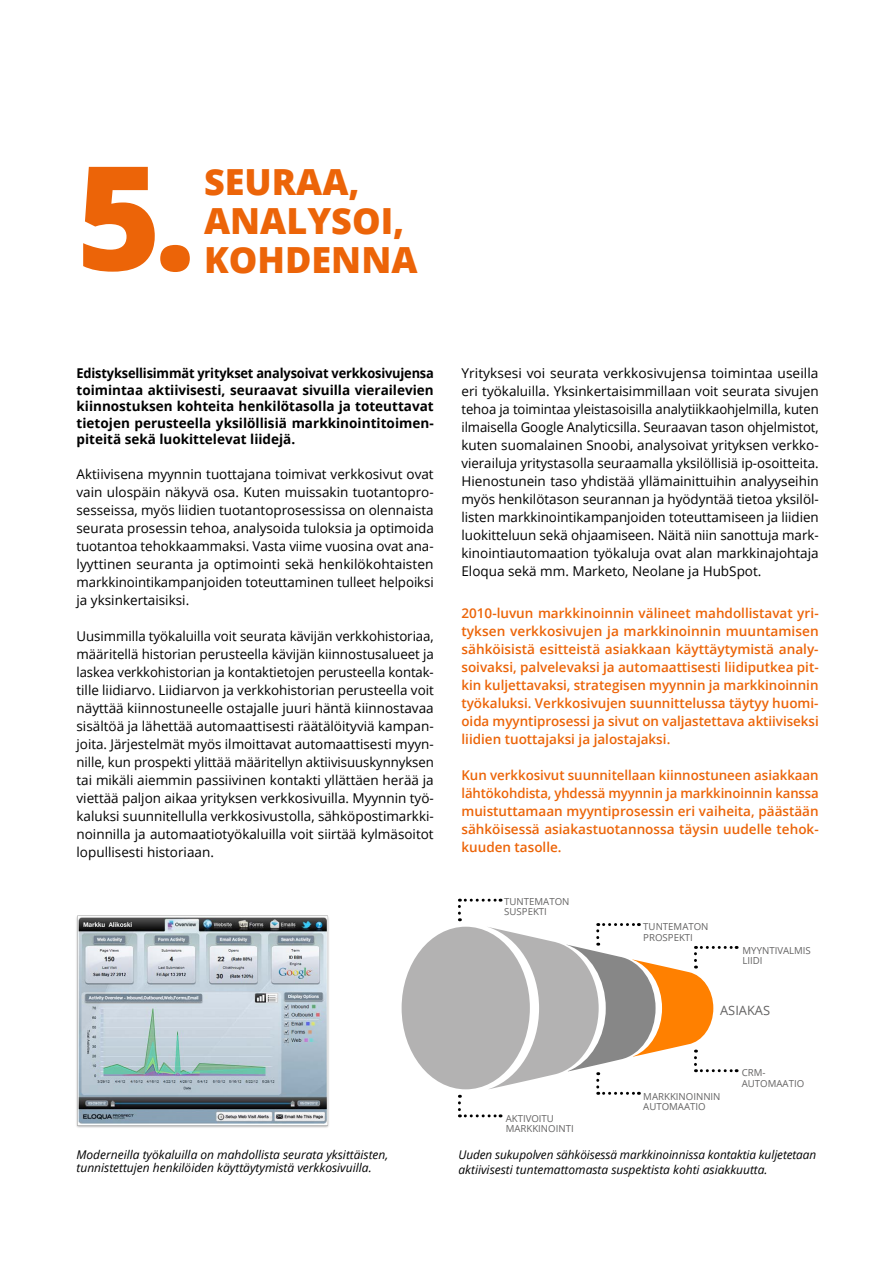
<style>
.page{position:relative;width:893px;height:1263px;background:#fff}
.page>*{position:absolute;margin:0;border:0;box-sizing:border-box;transform-origin:0 0}
.t1{font:800 144.75px "Open Sans";color:#ec6408}
.t2{font:800 36px/39px "Open Sans";color:#ec6408}
.t3{font:13.5px/18px "Open Sans";color:#000;text-align:justify}
.t4{font:600 13.5px/18px "Open Sans";color:#ec6408;text-align:justify}
.t5{font:700 13.5px/16.5px "Open Sans";color:#000;text-align:justify;scale:.95 1}
.t6{font:12.9px "Open Sans";color:#646363}
.t7{font:italic 12px/13.5px "Open Sans";color:#000}
.t8{font:9.6px/10.2px "Open Sans";color:#646363}
</style>
<div class="page">
<div style="left:402px;top:927px;width:128px;height:162px;background:#b3b2b2;border-radius:50%"></div>
<svg style="left:458px;top:899px;width:279px;height:218px"></svg>
<img style="left:76px;top:915px;width:253px;height:213px">
<h1 class="t1" style="left:77px;top:108px;width:121px">5.</h1>
<h2 class="t2" style="left:204px;top:161px;width:215px">SEURAA,<br>ANALYSOI,<br>KOHDENNA</h2>
<p class="t5" style="left:77px;top:365px;width:378px">Edistyksellisimmät yritykset analysoivat verkkosivujensa toimintaa aktiivisesti, seuraavat sivuilla vierailevien kiinnostuksen kohteita henkilötasolla ja toteuttavat tietojen perusteella yksilöllisiä markkinointitoimen&shy;piteitä sekä luokittelevat liidejä.</p>
<p class="t3" style="left:77px;top:465px;width:359px">Aktiivisena myynnin tuottajana toimivat verkkosivut ovat vain ulospäin näkyvä osa. Kuten muissakin tuotantopro&shy;sesseissa, myös liidien tuotantoprosessissa on olennaista seurata prosessin tehoa, analysoida tuloksia ja optimoida tuotantoa tehokkaammaksi. Vasta viime vuosina ovat ana&shy;lyyttinen seuranta ja optimointi sekä henkilökohtaisten markkinointikampanjoiden toteuttaminen tulleet helpoiksi ja yksinkertaisiksi.</p>
<p class="t3" style="left:77px;top:627px;width:359px">Uusimmilla työkaluilla voit seurata kävijän verkkohistoriaa, määritellä historian perusteella kävijän kiinnostusalueet ja laskea verkkohistorian ja kontaktietojen perusteella kontak&shy;tille liidiarvo. Liidiarvon ja verkkohistorian perusteella voit näyttää kiinnostuneelle ostajalle juuri häntä kiinnostavaa sisältöä ja lähettää automaattisesti räätälöityviä kampan&shy;joita. Järjestelmät myös ilmoittavat automaattisesti myyn&shy;nille, kun prospekti ylittää määritellyn aktiivisuuskynnyksen tai mikäli aiemmin passiivinen kontakti yllättäen herää ja viettää paljon aikaa yrityksen verkkosivuilla. Myynnin työ&shy;kaluksi suunnitellulla verkkosivustolla, sähköpostimarkki&shy;noinnilla ja automaatiotyökaluilla voit siirtää kylmäsoitot lopullisesti historiaan.</p>
<p class="t7" style="left:77px;top:1147px;width:313px">Moderneilla työkaluilla on mahdollista seurata yksittäisten, tunnistettujen henkilöiden käyttäytymistä verkkosivuilla.</p>
<p class="t3" style="left:461px;top:364px;width:359px">Yrityksesi voi seurata verkkosivujensa toimintaa useilla eri työkaluilla. Yksinkertaisimmillaan voit seurata sivujen tehoa ja toimintaa yleistasoisilla analytiikkaohjelmilla, kuten ilmaisella Google Analyticsilla. Seuraavan tason ohjelmistot, kuten suomalainen Snoobi, analysoivat yrityksen verkko&shy;vierailuja yritystasolla seuraamalla yksilöllisiä ip-osoitteita.<br>Hienostunein taso yhdistää yllämainittuihin analyyseihin myös henkilötason seurannan ja hyödyntää tietoa yksilöl&shy;listen markkinointikampanjoiden toteuttamiseen ja liidien luokitteluun sekä ohjaamiseen. Näitä niin sanottuja mark&shy;kinointiautomaation työkaluja ovat alan markkinajohtaja Eloqua sekä mm. Marketo, Neolane ja HubSpot.</p>
<p class="t4" style="left:461px;top:603px;width:359px">2010-luvun markkinoinnin välineet mahdollistavat yri&shy;tyksen verkkosivujen ja markkinoinnin muuntamisen sähköisistä esitteistä asiakkaan käyttäytymistä analy&shy;soivaksi, palvelevaksi ja automaattisesti liidiputkea pit&shy;kin kuljettavaksi, strategisen myynnin ja markkinoinnin työkaluksi. Verkkosivujen suunnittelussa täytyy huomi&shy;oida myyntiprosessi ja sivut on valjastettava aktiiviseksi liidien tuottajaksi ja jalostajaksi.</p>
<p class="t4" style="left:461px;top:765px;width:359px">Kun verkkosivut suunnitellaan kiinnostuneen asiakkaan lähtökohdista, yhdessä myynnin ja markkinoinnin kanssa muistuttamaan myyntiprosessin eri vaiheita, päästään sähköisessä asiakastuotannossa täysin uudelle tehok&shy;kuuden tasolle.</p>
<p class="t8" style="left:504px;top:896px;width:67px">TUNTEMATON<br>SUSPEKTI</p>
<p class="t8" style="left:506px;top:1113px;width:70px">AKTIVOITU<br>MARKKINOINTI</p>
<p class="t8" style="left:643px;top:921px;width:67px">TUNTEMATON<br>PROSPEKTI</p>
<p class="t8" style="left:743px;top:945px;width:70px">MYYNTIVALMIS<br>LIIDI</p>
<p class="t6" style="left:720px;top:1001px;width:52px">ASIAKAS</p>
<p class="t8" style="left:742px;top:1067px;width:64px">CRM-<br>AUTOMAATIO</p>
<p class="t8" style="left:643px;top:1091px;width:79px">MARKKINOINNIN<br>AUTOMAATIO</p>
<p class="t7" style="left:458px;top:1146px;width:359px;line-height:15px">Uuden sukupolven sähköisessä markkinoinnissa kontaktia kuljetetaan aktiivisesti tuntemattomasta suspektista kohti asiakkuutta.</p>
</div>
